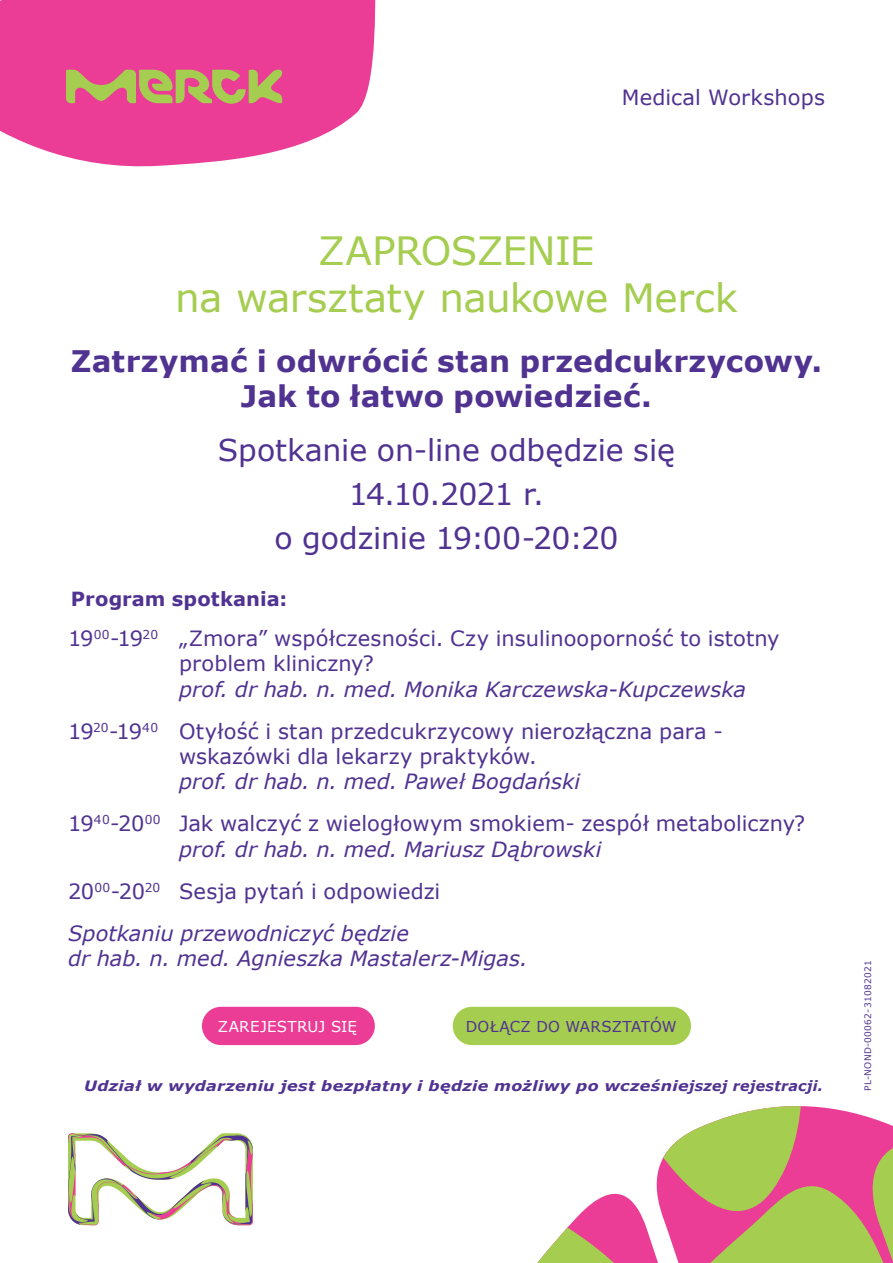
<style>
.page{position:relative;width:893px;height:1263px;background:#fff}
.page>*{position:absolute;margin:0;border:0;box-sizing:border-box;transform-origin:0 0}
.t1{font:39px/46.8px "Verdana";letter-spacing:-.02em;color:#a5cd50;text-align:center}
.t2{font:30px/44.5px "Verdana";letter-spacing:-.005em;color:#503291;text-align:center}
.t3{font:700 29.7px/35.7px "Verdana";letter-spacing:.005em;color:#503291;text-align:center}
.t4{font:21px/42.2px "Verdana";letter-spacing:.005em;color:#503291}
.t5{font:italic 21px/42.2px "Verdana";color:#503291}
.t6{font:700 19.5px "Verdana";color:#503291}
.t7{font:15px "Verdana";letter-spacing:.015em;color:#503291}
.t8{font:15px "Verdana";letter-spacing:.02em;color:#fff}
.t9{font:italic 700 14.25px "Verdana";letter-spacing:.015em;color:#503291;scale:1.12 1}
.t10{font:9px "Verdana";letter-spacing:.03em;color:#503291}
.s1{font-style:italic}
.s2{font-style:normal}
</style>
<div class="page">
<svg style="left:0;top:0;width:376px;height:167px;background:#ed53a2"></svg>
<svg style="left:537px;top:1106px;width:356px;height:157px"></svg>
<svg style="left:68px;top:1133px;width:185px;height:92px"></svg>
<svg style="left:66px;top:70px;width:216px;height:34px;background:#c28f6d"></svg>
<div style="left:202px;top:1007px;width:173px;height:38px;background:#eb3c96;border-radius:19px"></div>
<div style="left:453px;top:1007px;width:238px;height:38px;background:#a5cd50;border-radius:19px"></div>
<p class="t4" style="left:622px;top:76px;width:205px">Medical Workshops</p>
<h1 class="t1" style="left:175px;top:228px;width:564px">ZAPROSZENIE<br>na warsztaty naukowe Merck</h1>
<h3 class="t3" style="left:71px;top:343px;width:753px">Zatrzymać i odwrócić stan przedcukrzycowy.<br>Jak to łatwo powiedzieć.</h3>
<h2 class="t2" style="left:218px;top:428px;width:459px">Spotkanie on-line odbędzie się<br>14.10.2021 r.<br>o godzinie 19:00-20:20</h2>
<p class="t6" style="left:71px;top:586px;width:218px">Program spotkania:</p>
<p class="t4" style="left:179px;top:626px;width:602px;line-height:25.2px;text-indent:-111px">19<sup>00</sup>-19<sup>20</sup> „Zmora” współczesności. Czy insulinooporność to istotny problem kliniczny?</p>
<p class="t4" style="left:68px;top:668px;width:680px;text-indent:111px"><span class="s1">prof. dr hab. n. med. Monika Karczewska-Kupczewska<br></span>19<sup>20</sup>-19<sup>40</sup> Otyłość i stan przedcukrzycowy nierozłączna para -</p>
<p class="t4" style="left:179px;top:736px;width:359px">wskazówki dla lekarzy praktyków.</p>
<p class="t4" style="left:68px;top:761px;width:739px;text-indent:111px"><span class="s1">prof. dr hab. n. med. Paweł Bogdański<br></span>19<sup>40</sup>-20<sup>00</sup> Jak walczyć z wielogłowym smokiem- zespół metaboliczny?</p>
<p class="t5" style="left:68px;top:828px;width:535px;text-indent:111px">prof. dr hab. n. med. Mariusz Dąbrowski<br><span class="s2">20</span><sup>00</sup><span class="s2">-20</span><sup>20</sup> <span class="s2">Sesja pytań i odpowiedzi<br></span>Spotkaniu przewodniczyć będzie</p>
<p class="t5" style="left:68px;top:938px;width:461px">dr hab. n. med. Agnieszka Mastalerz-Migas.</p>
<p class="t8" style="left:218px;top:1017px;width:141px">ZAREJESTRUJ SIĘ</p>
<p class="t7" style="left:466px;top:1017px;width:212px">DOŁĄCZ DO WARSZTATÓW</p>
<p class="t9" style="left:84px;top:1076px;width:661px">Udział w wydarzeniu jest bezpłatny i będzie możliwy po wcześniejszej rejestracji.</p>
<p class="t10" style="left:862px;top:1091px;width:132px;rotate:-90deg">PL-NOND-00062-31082021</p>
</div>
